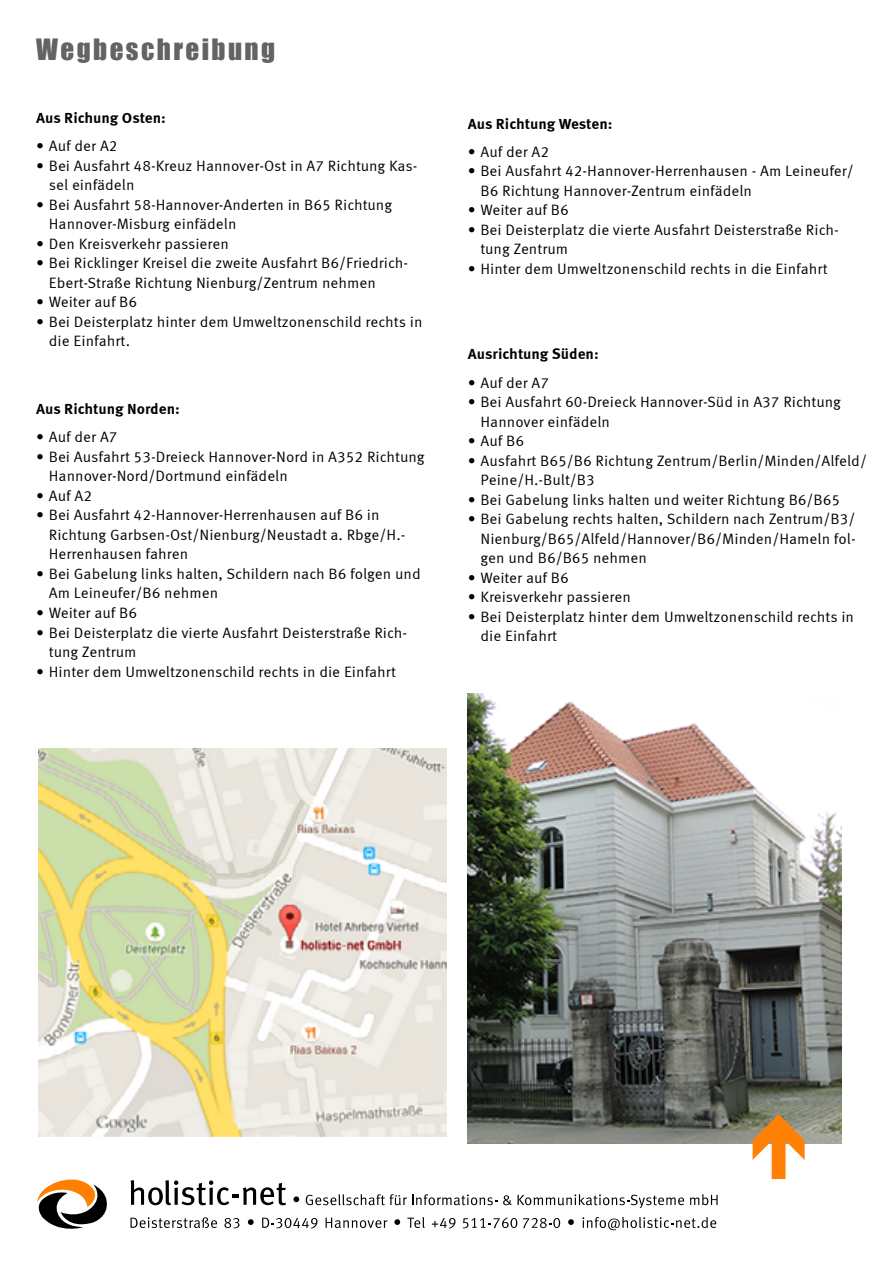
<style>
.page{position:relative;width:893px;height:1263px;background:#fff}
.page>*{position:absolute;margin:0;border:0;box-sizing:border-box;transform-origin:0 0}
.t1{font:27px "Impact";letter-spacing:.09em;color:#646362}
.t2{font:15px/19.5px "Meta Correspondence";color:#000}
.t3{font:700 15px "Meta Correspondence";color:#000}
</style>
<div class="page">
<img style="left:468px;top:693px;width:373px;height:450px">
<svg style="left:131px;top:1217px;width:86px;height:11px"></svg>
<svg style="left:224px;top:1218px;width:15px;height:10px"></svg>
<svg style="left:248px;top:1219px;width:6px;height:6px"></svg>
<svg style="left:262px;top:1218px;width:56px;height:10px"></svg>
<svg style="left:326px;top:1218px;width:61px;height:10px"></svg>
<svg style="left:394px;top:1219px;width:6px;height:6px"></svg>
<svg style="left:407px;top:1217px;width:18px;height:11px"></svg>
<svg style="left:432px;top:1218px;width:23px;height:10px"></svg>
<svg style="left:463px;top:1217px;width:54px;height:11px"></svg>
<svg style="left:523px;top:1218px;width:37px;height:10px"></svg>
<svg style="left:568px;top:1219px;width:6px;height:6px"></svg>
<svg style="left:582px;top:1217px;width:134px;height:13px"></svg>
<svg style="left:293px;top:1196px;width:6px;height:6px"></svg>
<svg style="left:306px;top:1194px;width:191px;height:11px"></svg>
<svg style="left:503px;top:1194px;width:181px;height:14px"></svg>
<svg style="left:690px;top:1194px;width:28px;height:11px"></svg>
<svg style="left:131px;top:1180px;width:155px;height:25px"></svg>
<svg style="left:37px;top:1179px;width:70px;height:50px"></svg>
<img style="left:38px;top:748px;width:408px;height:389px">
<svg style="left:752px;top:1114px;width:53px;height:30px;background:#8d9183"></svg>
<h1 class="t1" style="left:36px;top:29px;width:240px">Wegbeschreibung</h1>
<p class="t3" style="left:36px;top:109px;width:131px">Aus Richung Osten:</p>
<p class="t2" style="left:36px;top:136px;width:83px">• Auf der A2</p>
<p class="t2" style="left:49px;top:156px;width:370px;text-indent:-13px">• Bei Ausfahrt 48-Kreuz Hannover-Ost in A7 Richtung Kas&shy;sel einfädeln</p>
<p class="t2" style="left:49px;top:195px;width:345px;text-indent:-13px">• Bei Ausfahrt 58-Hannover-Anderten in B65 Richtung<br>Hannover-Misburg einfädeln</p>
<p class="t2" style="left:36px;top:234px;width:194px">• Den Kreisverkehr passieren</p>
<p class="t2" style="left:49px;top:253px;width:361px;text-indent:-13px">• Bei Ricklinger Kreisel die zweite Ausfahrt B6/Friedrich-<br>Ebert-Straße Richtung Nienburg/Zentrum nehmen</p>
<p class="t2" style="left:36px;top:292px;width:103px">• Weiter auf B6</p>
<p class="t2" style="left:49px;top:312px;width:375px;text-indent:-13px">• Bei Deisterplatz hinter dem Umweltzonenschild rechts in die Einfahrt.</p>
<p class="t3" style="left:36px;top:400px;width:145px">Aus Richtung Norden:</p>
<p class="t2" style="left:36px;top:427px;width:83px">• Auf der A7</p>
<p class="t2" style="left:49px;top:447px;width:377px;text-indent:-13px">• Bei Ausfahrt 53-Dreieck Hannover-Nord in A352 Richtung<br>Hannover-Nord/Dortmund einfädeln</p>
<p class="t2" style="left:36px;top:486px;width:58px">• Auf A2</p>
<p class="t2" style="left:49px;top:505px;width:358px;text-indent:-13px">• Bei Ausfahrt 42-Hannover-Herrenhausen auf B6 in<br>Richtung Garbsen-Ost/Nienburg/Neustadt a. Rbge/H.-<br>Herrenhausen fahren</p>
<p class="t2" style="left:49px;top:564px;width:373px;text-indent:-13px">• Bei Gabelung links halten, Schildern nach B6 folgen und<br>Am Leineufer/B6 nehmen</p>
<p class="t2" style="left:36px;top:603px;width:103px">• Weiter auf B6</p>
<p class="t2" style="left:49px;top:622px;width:360px;text-indent:-13px">• Bei Deisterplatz die vierte Ausfahrt Deisterstraße Rich&shy;tung Zentrum</p>
<p class="t2" style="left:36px;top:661px;width:361px">• Hinter dem Umweltzonenschild rechts in die Einfahrt</p>
<p class="t3" style="left:468px;top:115px;width:146px">Aus Richtung Westen:</p>
<p class="t2" style="left:468px;top:142px;width:83px">• Auf der A2</p>
<p class="t2" style="left:480px;top:161px;width:375px;text-indent:-13px">• Bei Ausfahrt 42-Hannover-Herrenhausen - Am Leineufer/<br>B6 Richtung Hannover-Zentrum einfädeln</p>
<p class="t2" style="left:468px;top:200px;width:103px">• Weiter auf B6</p>
<p class="t2" style="left:480px;top:220px;width:360px;text-indent:-13px">• Bei Deisterplatz die vierte Ausfahrt Deisterstraße Rich&shy;tung Zentrum</p>
<p class="t2" style="left:468px;top:259px;width:361px">• Hinter dem Umweltzonenschild rechts in die Einfahrt</p>
<p class="t3" style="left:468px;top:345px;width:133px">Ausrichtung Süden:</p>
<p class="t2" style="left:468px;top:372px;width:83px">• Auf der A7</p>
<p class="t2" style="left:480px;top:392px;width:362px;text-indent:-13px">• Bei Ausfahrt 60-Dreieck Hannover-Süd in A37 Richtung<br>Hannover einfädeln</p>
<p class="t2" style="left:468px;top:431px;width:58px">• Auf B6</p>
<p class="t2" style="left:480px;top:450px;width:388px;text-indent:-13px">• Ausfahrt B65/B6 Richtung Zentrum/Berlin/Minden/Alfeld/<br>Peine/H.-Bult/B3</p>
<p class="t2" style="left:468px;top:489px;width:374px">• Bei Gabelung links halten und weiter Richtung B6/B65</p>
<p class="t2" style="left:480px;top:509px;width:377px;text-align:justify;text-indent:-13px">• Bei Gabelung rechts halten, Schildern nach Zentrum/B3/ Nienburg/B65/Alfeld/Hannover/B6/Minden/Hameln fol&shy;gen und B6/B65 nehmen</p>
<p class="t2" style="left:468px;top:567px;width:103px">• Weiter auf B6</p>
<p class="t2" style="left:468px;top:587px;width:165px">• Kreisverkehr passieren</p>
<p class="t2" style="left:480px;top:606px;width:375px;text-indent:-13px">• Bei Deisterplatz hinter dem Umweltzonenschild rechts in die Einfahrt</p>
</div>
